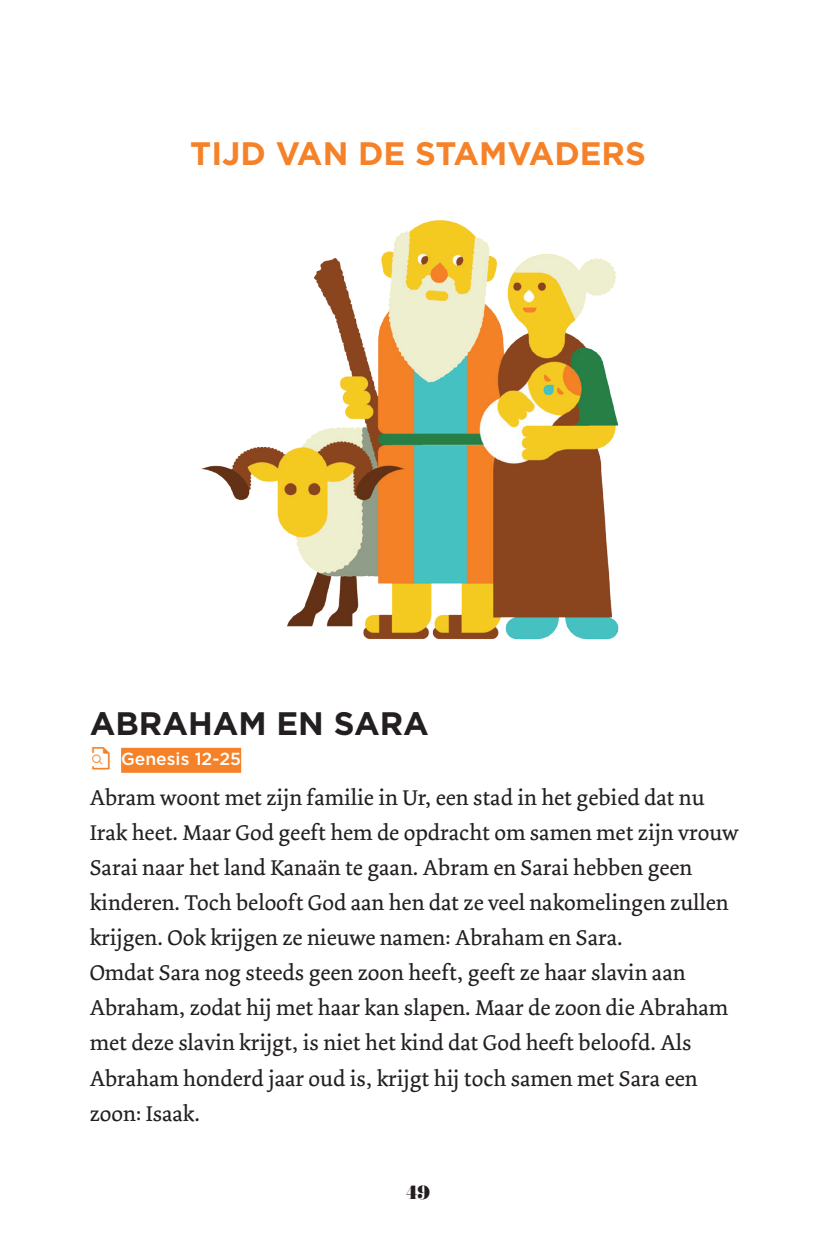
<style>
.page{position:relative;width:835px;height:1254px;background:#fff}
.page>*{position:absolute;margin:0;border:0;box-sizing:border-box;transform-origin:0 0}
.t1{font:700 32.5px "Gotham";color:#f58229}
.t2{font:700 32.5px "Gotham";color:#231f20}
.t3{font:22.5px/35px "Dolly";color:#231f20}
.t4{font:20px "Carousel";color:#231f20}
.t5{font:500 17.5px "Gotham";color:#fff}
</style>
<div class="page">
<div style="left:121px;top:748px;width:120px;height:25px;background:#f58229"></div>
<img style="left:201px;top:220px;width:418px;height:420px">
<h1 class="t1" style="left:190px;top:132px;width:457px">TIJD VAN DE STAMVADERS</h1>
<h1 class="t2" style="left:90px;top:702px;width:341px">ABRAHAM EN SARA</h1>
<p class="t5" style="left:121px;top:747px;width:121px">Genesis 12-25</p>
<p class="t3" style="left:90px;top:781px;width:650px">Abram woont met zijn familie in Ur, een stad in het gebied dat nu Irak heet. Maar God geeft hem de opdracht om samen met zijn vrouw Sarai naar het land Kanaän te gaan. Abram en Sarai hebben geen kinderen. Toch belooft God aan hen dat ze veel nakomelingen zullen krijgen. Ook krijgen ze nieuwe namen: Abraham en Sara.<br>Omdat Sara nog steeds geen zoon heeft, geeft ze haar slavin aan Abraham, zodat hij met haar kan slapen. Maar de zoon die Abraham met deze slavin krijgt, is niet het kind dat God heeft beloofd. Als Abraham honderd jaar oud is, krijgt hij toch samen met Sara een zoon: Isaak.</p>
<p class="t4" style="left:406px;top:1181px;width:26px">49</p>
</div>
